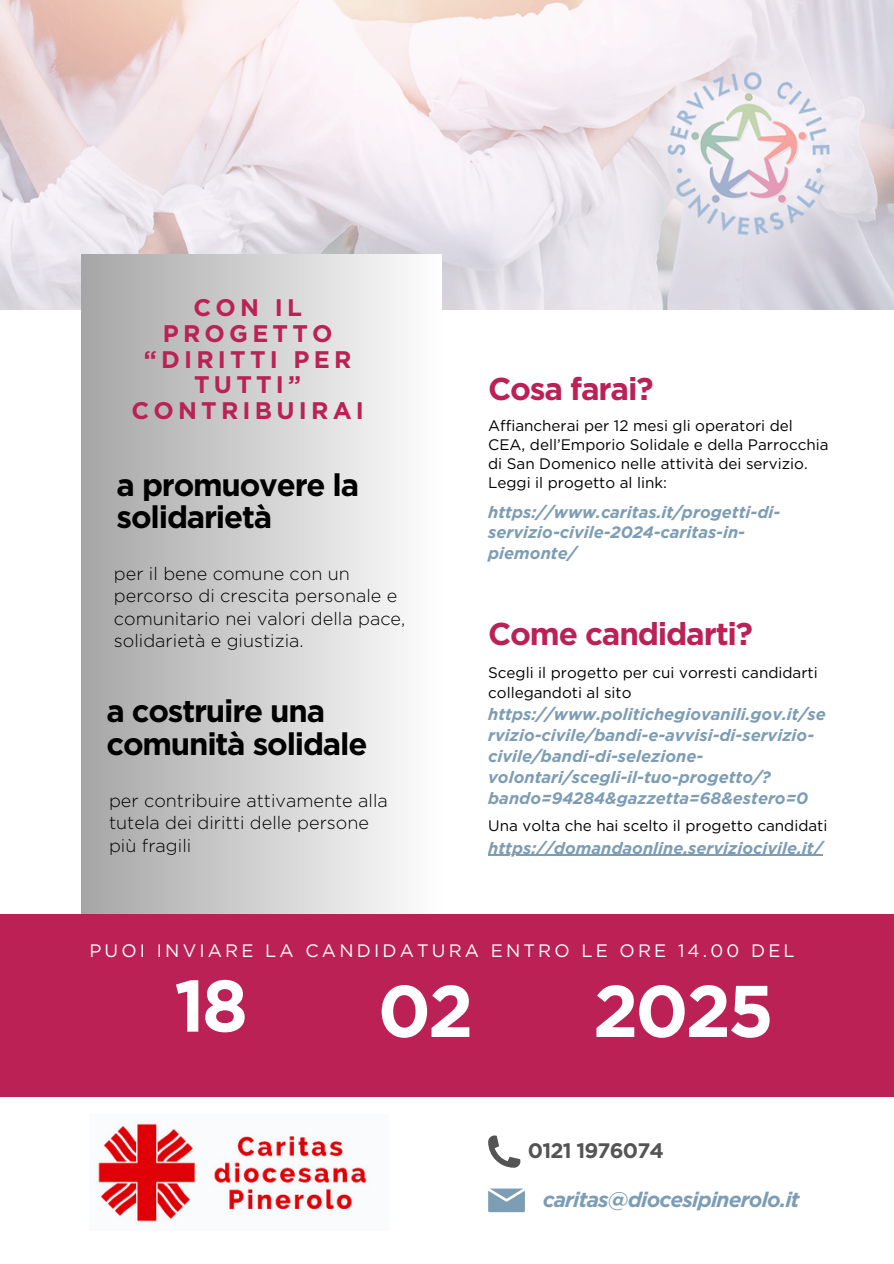
<style>
.page{position:relative;width:894px;height:1264px;background:#fff}
.page>*{position:absolute;margin:0;border:0;box-sizing:border-box;transform-origin:0 0}
.t1{font:700 72.9px "Gotham";letter-spacing:-.04em;color:#fff}
.t2{font:700 31.5px "Gotham";letter-spacing:-.04em;color:#bb2155}
.t3{font:700 31.05px/32.1px "Gotham";letter-spacing:-.04em;color:#000}
.t4{font:700 24px/25.8px "Gotham";letter-spacing:.175em;color:#bb2155;text-align:center}
.t5{font:italic 700 21px "Gotham";letter-spacing:-.04em;color:#7d9db4}
.t6{font:700 21px "Gotham";letter-spacing:-.04em;color:#545454}
.t7{font:300 18px/22.5px "Gotham";color:#000}
.t8{font:18px "Gotham";letter-spacing:.175em;color:#fff}
.t9{font:italic 700 16.5px/20.9px "Gotham";color:#7d9db4}
.t10{font:15.15px/19.2px "Gotham";color:#000}
</style>
<div class="page">
<img style="left:0;top:0;width:893px;height:309px">
<div style="left:82px;top:254px;width:359px;height:696px;background:linear-gradient(to right,#a6a6a6,#fefefe)"></div>
<div style="left:0;top:914px;width:893px;height:183px;background:#bb2155"></div>
<svg style="left:488px;top:1135px;width:32px;height:32px"></svg>
<svg style="left:488px;top:1188px;width:36px;height:24px"></svg>
<img style="left:96px;top:1122px;width:272px;height:101px">
<hr style="left:488px;top:854px;width:334px;height:2px;background:#7d9db4">
<h3 class="t4" style="left:131px;top:294px;width:234px">CON IL<br>PROGETTO “DIRITTI PER<br>TUTTI”<br>CONTRIBUIRAI</h3>
<h2 class="t3" style="left:117px;top:469px;width:244px">a promuovere la solidarietà</h2>
<p class="t7" style="left:114px;top:562px;width:293px">per il bene comune con un percorso di crescita personale e comunitario nei valori della pace, solidarietà e giustizia.</p>
<h2 class="t3" style="left:106px;top:695px;width:262px">a costruire una comunità solidale</h2>
<p class="t7" style="left:109px;top:788px;width:280px">per contribuire attivamente alla tutela dei diritti delle persone più fragili</p>
<p class="t2" style="left:488px;top:370px;width:167px">Cosa farai?</p>
<h2 class="t10" style="left:488px;top:415px;width:342px">Affiancherai per 12 mesi gli operatori del<br>CEA, dell’Emporio Solidale e della Parrocchia di San Domenico nelle attività dei servizio.</h2>
<p class="t10" style="left:488px;top:473px;width:180px">Leggi il progetto al link:</p>
<p class="t9" style="left:488px;top:501px;width:293px">https://www.caritas.it/progetti-di&shy;servizio-civile-2024-caritas-in&shy;piemonte/</p>
<h5 class="t2" style="left:488px;top:615px;width:266px">Come candidarti?</h5>
<p class="t10" style="left:488px;top:663px;width:331px">Scegli il progetto per cui vorresti candidarti collegandoti al sito</p>
<p class="t9" style="left:488px;top:704px;width:339px">https://www.politichegiovanili.gov.it/se rvizio-civile/bandi-e-avvisi-di-servizio&shy;civile/bandi-di-selezione&shy;volontari/scegli-il-tuo-progetto/? bando=94284&amp;gazzetta=68&amp;estero=0</p>
<p class="t10" style="left:488px;top:816px;width:340px">Una volta che hai scelto il progetto candidati</p>
<p class="t9" style="left:488px;top:837px;width:336px">https://domandaonline.serviziocivile.it/</p>
<p class="t8" style="left:89px;top:939px;width:706px">PUOI INVIARE LA CANDIDATURA ENTRO LE ORE 14.00 DEL</p>
<h6 class="t1" style="left:174px;top:961px;width:75px">18</h6>
<p class="t1" style="left:377px;top:966px;width:97px">02</p>
<h6 class="t1" style="left:592px;top:966px;width:182px">2025</h6>
<h6 class="t6" style="left:527px;top:1137px;width:138px">0121 1976074</h6>
<h2 class="t5" style="left:542px;top:1186px;width:258px">caritas@diocesipinerolo.it</h2>
</div>
